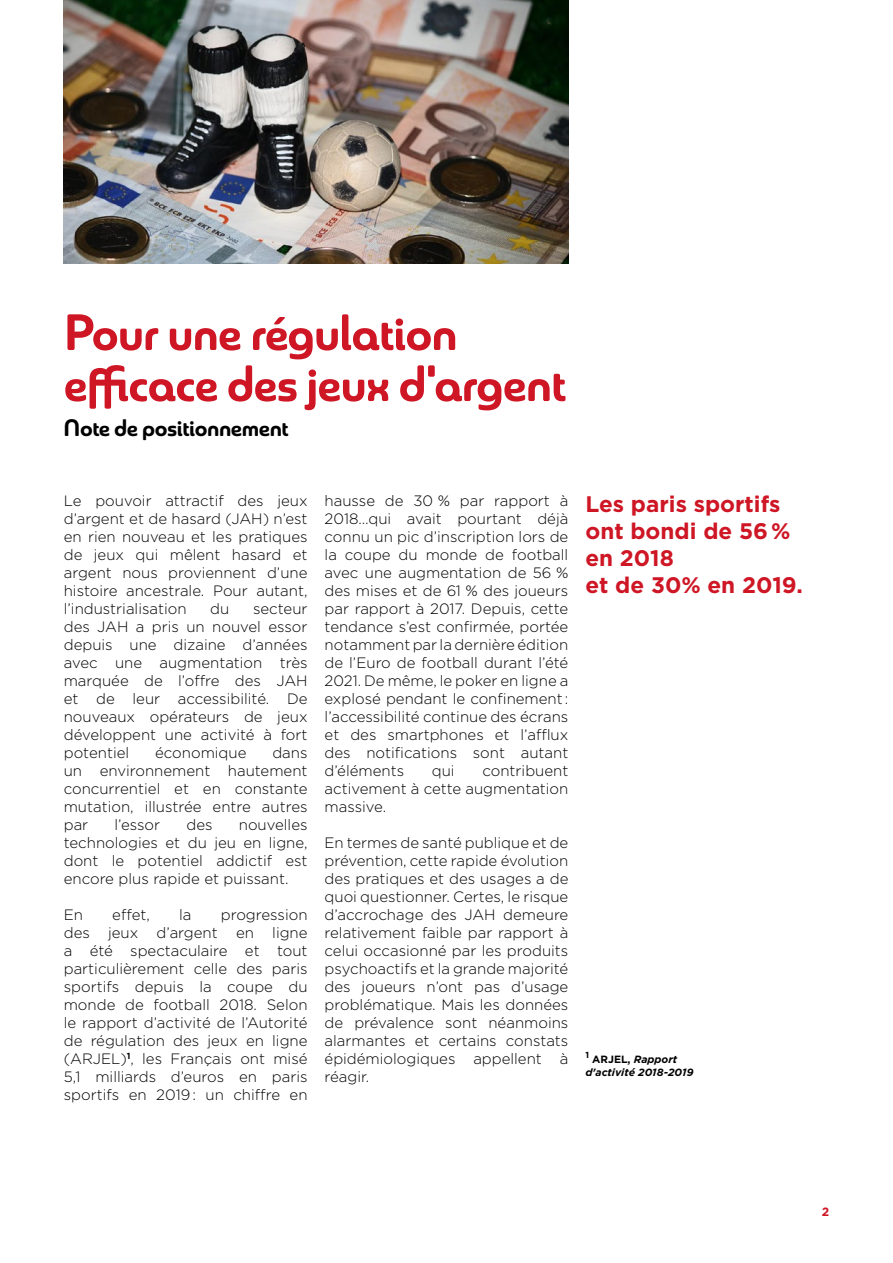
<style>
.page{position:relative;width:893px;height:1263px;background:#fff}
.page>*{position:absolute;margin:0;border:0;box-sizing:border-box;transform-origin:0 0}
.t1{font:51px/51px "Sangli Nor Bol";letter-spacing:-.02em;color:#ce1625}
.t2{font:24px "Sangli Nor Bol";letter-spacing:-.02em;color:#000}
.t3{font:700 22.5px/27px "Gotham";color:#ce1625}
.t4{font:300 15px/18px "Gotham";color:#000;text-align:justify}
.t5{font:700 12px "Gotham";color:#ce1625}
.t6{font:italic 700 10.5px/12.6px "Gotham";color:#000}
.t7{font:700 8.7px "Gotham";color:#000}
.s1{font-style:normal}
</style>
<div class="page">
<img style="left:64px;top:0;width:504px;height:264px">
<h1 class="t1" style="left:64px;top:308px;width:504px">Pour une régulation efficace des jeux d'argent</h1>
<h2 class="t2" style="left:64px;top:413px;width:227px">Note de positionnement</h2>
<p class="t4" style="left:64px;top:491px;width:245px">Le pouvoir attractif des jeux d’argent et de hasard (JAH) n’est en rien nouveau et les pratiques de jeux qui mêlent hasard et argent nous proviennent d’une histoire ancestrale. Pour autant, l’industrialisation</p>
<p class="t4" style="left:210px;top:599px;width:21px">du</p>
<p class="t4" style="left:64px;top:599px;width:245px;text-indent:189px">secteur des JAH a pris un nouvel essor depuis une dizaine d’années avec une augmentation très marquée de l’offre des JAH et de leur accessibilité. De nouveaux opérateurs de jeux développent une activité à fort potentiel</p>
<p class="t4" style="left:64px;top:743px;width:245px;text-indent:209px">dans un environnement hautement concurrentiel et en constante mutation, illustrée entre autres par</p>
<p class="t4" style="left:155px;top:743px;width:93px">économique</p>
<p class="t4" style="left:64px;top:815px;width:245px;text-indent:175px">nouvelles technologies et du jeu en ligne, dont le potentiel addictif est encore plus rapide et puissant.</p>
<p class="t4" style="left:64px;top:905px;width:21px">En</p>
<p class="t4" style="left:112px;top:905px;width:39px">effet,</p>
<p class="t4" style="left:179px;top:905px;width:14px">la</p>
<p class="t4" style="left:115px;top:815px;width:47px">l’essor</p>
<p class="t4" style="left:186px;top:815px;width:28px">des</p>
<p class="t4" style="left:64px;top:905px;width:245px;text-indent:157px">progression des jeux d’argent en ligne a été spectaculaire et tout particulièrement celle des paris sportifs depuis la coupe du monde de football 2018. Selon le rapport d’activité de l’Autorité de régulation des jeux en ligne (ARJEL)<sup>1</sup>, les Français ont misé 5,1 milliards d’euros en paris sportifs en 2019 : un chiffre en</p>
<p class="t4" style="left:325px;top:491px;width:245px">hausse de 30 % par rapport à 2018…qui avait pourtant déjà connu un pic d’inscription lors de la coupe du monde de football avec une augmentation de 56 % des mises et de 61 % des joueurs par rapport à 2017. Depuis, cette tendance s’est confirmée, portée notamment par la dernière édition de l’Euro de football durant l’été 2021. De même, le poker en ligne a explosé pendant le confinement : l’accessibilité continue des écrans et des smartphones et l’afflux des notifications sont autant d’éléments</p>
<p class="t4" style="left:325px;top:761px;width:245px;text-indent:158px">contribuent activement à cette augmentation massive.</p>
<p class="t4" style="left:325px;top:833px;width:245px">En termes de santé publique et de prévention, cette rapide évolution des pratiques et des usages a de quoi questionner. Certes, le risque d’accrochage des JAH demeure relativement faible par rapport à celui occasionné par les produits psychoactifs et la grande majorité des joueurs n’ont pas d’usage problématique. Mais les données de prévalence sont néanmoins alarmantes et certains constats épidémiologiques appellent à réagir.</p>
<p class="t4" style="left:432px;top:761px;width:24px">qui</p>
<h3 class="t3" style="left:585px;top:490px;width:219px">Les paris sportifs ont bondi de 56 % en 2018<br>et de 30% en 2019.</h3>
<p class="t7" style="left:585px;top:1049px;width:5px">1</p>
<p class="t6" style="left:585px;top:1053px;width:110px;text-indent:7px"><span class="s1">ARJEL,</span> Rapport d'activité 2018-2019</p>
<p class="t5" style="left:822px;top:1204px;width:9px">2</p>
</div>
